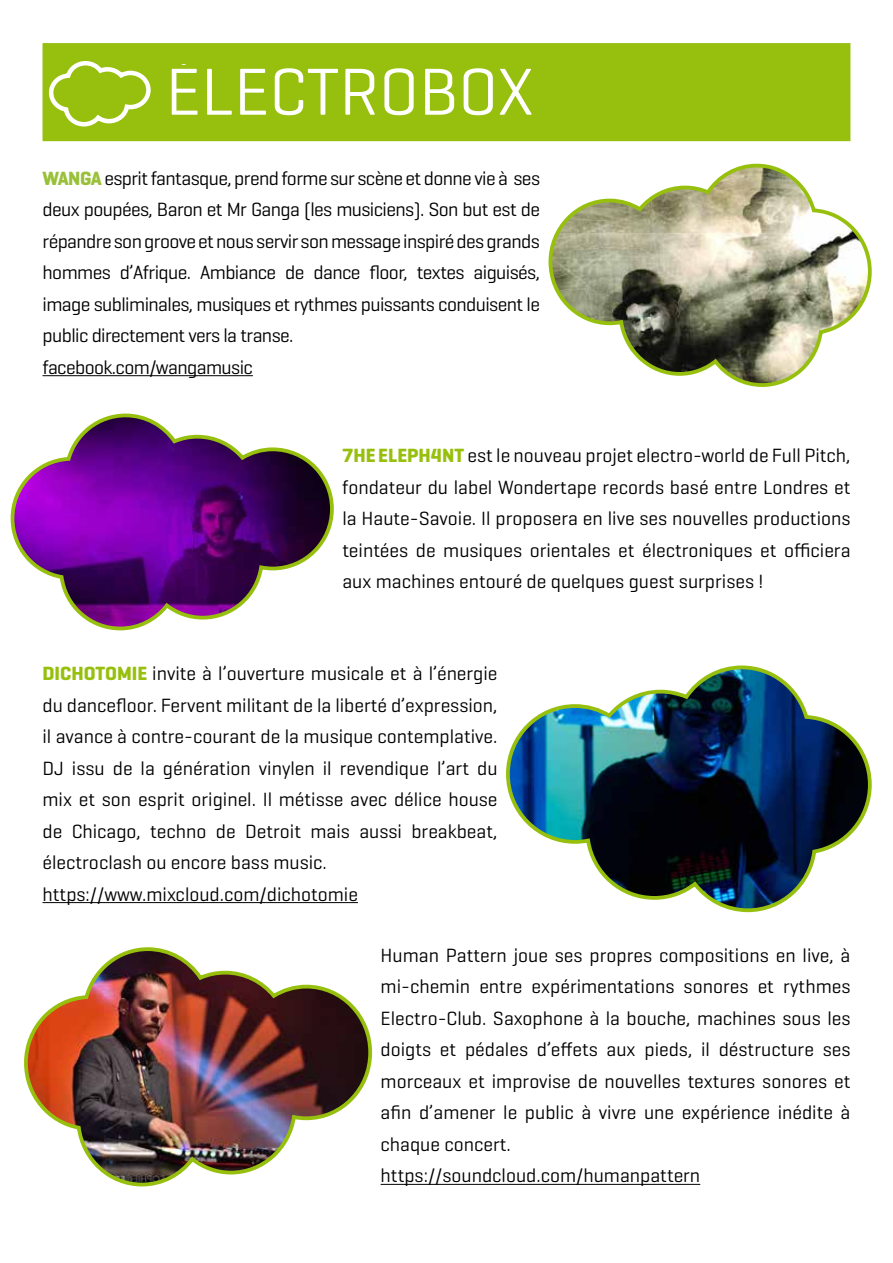
<style>
.page{position:relative;width:893px;height:1263px;background:#fff}
.page>*{position:absolute;margin:0;border:0;box-sizing:border-box;transform-origin:0 0}
.t1{font:67.5px "Geogrotesque";color:#fff}
.t2{font:19.5px/31.5px "Geogrotesque";color:#000}
.t3{font:19.5px/31.5px "Geogrotesque";letter-spacing:-.03em;color:#000}
.t4{font:700 19.5px "Geogrotesque";color:#97bf0d}
.s1{font-weight:700;color:#99c039}
.s2{font-weight:700;color:#97bf0d}
</style>
<div class="page">
<div style="left:53px;top:54px;width:787px;height:77px;background:#97bf0d"></div>
<div style="left:43px;top:43px;width:807px;height:98px;border:21px solid #97bf0d"></div>
<hr style="left:43px;top:375px;width:210px;height:1px;background:#000">
<svg style="left:47px;top:59px;width:106px;height:70px"></svg>
<svg style="left:548px;top:163px;width:324px;height:224px"></svg>
<svg style="left:10px;top:413px;width:324px;height:218px"></svg>
<hr style="left:43px;top:902px;width:315px;height:1px;background:#000">
<img style="left:506px;top:665px;width:366px;height:248px">
<hr style="left:381px;top:1184px;width:319px;height:1px;background:#000">
<img style="left:24px;top:947px;width:349px;height:240px">
<h1 class="t1" style="left:166px;top:50px;width:364px">Électrobox</h1>
<p class="t3" style="left:43px;top:162px;width:499px"><span class="s1">WANGA</span> esprit fantasque, prend forme sur scène et donne vie à ses deux poupées, Baron et Mr Ganga (les musiciens). Son but est de répandre son groove et nous servir son message inspiré des grands hommes d’Afrique. Ambiance de dance floor, textes aiguisés, image subliminales, musiques et rythmes puissants conduisent le public directement vers la transe.<br>facebook.com/wangamusic</p>
<p class="t2" style="left:342px;top:439px;width:510px;text-align:justify"><span class="s2">7HE ELEPH4NT</span> est le nouveau projet electro-world de Full Pitch, fondateur du label Wondertape records basé entre Londres et la Haute-Savoie. I l proposera en live ses nouvelles productions teintées de musiques orientales et électroniques et officiera aux machines entouré de quelques guest surprises !</p>
<p class="t2" style="left:43px;top:657px;width:457px;text-indent:75px"><span class="s2">MIE</span> invite à l’ouverture musicale et à l’énergie du dancefloor. Fervent militant de la liberté d’expression, il avance à contre-courant de la musique contemplative.<br>DJ issu de la génération vinylen il revendique l’art du mix et son esprit originel. I l métisse avec délice house de Chicago, techno de Detroit mais aussi breakbeat, électroclash ou encore bass music. https://www.mixcloud.com/dichotomie</p>
<p class="t4" style="left:43px;top:661px;width:30px">DICHOTO</p>
<p class="t2" style="left:381px;top:939px;width:471px">H uman Pattern joue ses propres compositions en live, à mi-chemin entre expérimentations sonores et rythmes Electro-Club. Saxophone à la bouche, machines sous les doigts et pédales d’effets aux pieds, il déstructure ses morceaux et improvise de nouvelles textures sonores et afin d’amener le public à vivre une expérience inédite à chaque concert.<br>https://soundcloud.com/humanpattern</p>
</div>
